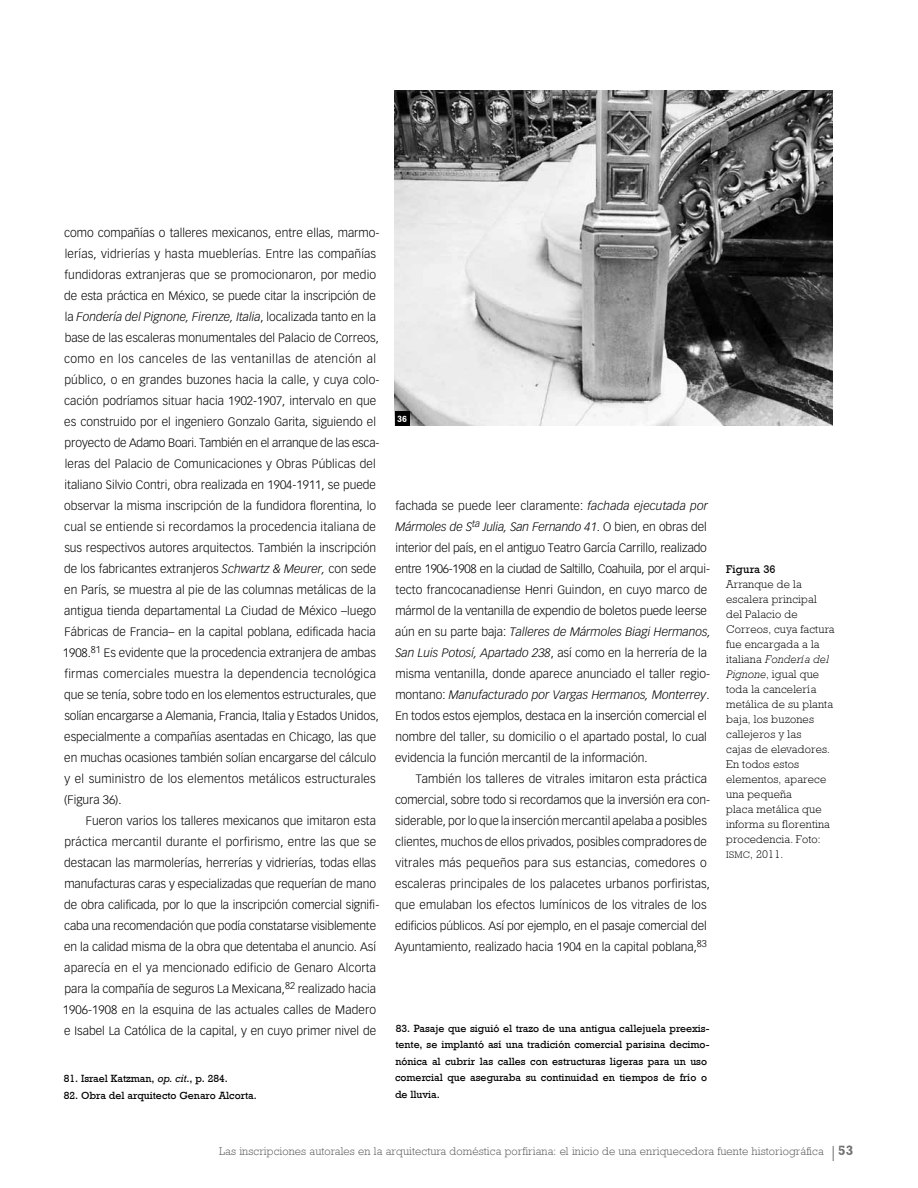
<style>
.page{position:relative;width:918px;height:1188px;background:#fff}
.page>*{position:absolute;margin:0;border:0;box-sizing:border-box;transform-origin:0 0}
.t1{font:300 12px/21px "Vectora LT Std";color:#000}
.t2{font:300 11.25px/15px "Astute Light S Si";letter-spacing:.015em;color:#000}
.t3{font:300 11.25px "Astute Light S Si";letter-spacing:.01em;color:#58585a}
.t4{font:11.25px "Astute S Si";letter-spacing:.015em;color:#000}
.t5{font:10.5px/16.5px "Astute S Si";color:#000}
.t6{font:700 9px "Astute S Si";color:#fff}
.s1{font-style:italic}
.s2{font-family:"Astute Light S Si Light SC850";font-weight:400;font-size:9.6px}
.s3{font-family:"Astute S Si";font-weight:700;font-size:13.5px;color:#707172}
</style>
<div class="page">
<svg style="left:832px;top:1146px;width:2px;height:15px"></svg>
<img style="left:395px;top:91px;width:438px;height:335px">
<div style="left:395px;top:411px;width:15px;height:15px;background:#000"></div>
<p class="t1" style="left:63px;top:222px;width:318px">como compañías o talleres mexicanos, entre ellas, marmo&shy;lerías, vidrierías y hasta mueblerías. Entre las compañías fundidoras extranjeras que se promocionaron, por medio de esta práctica en México, se puede citar la inscripción de la <span class="s1">Fondería del Pignone, Firenze, Italia</span>, localizada tanto en la base de las escaleras monumentales del Palacio de Correos, como en los canceles de las ventanillas de atención al público, o en grandes buzones hacia la calle, y cuya colo&shy;cación podríamos situar hacia 1902-1907, intervalo en que es construido por el ingeniero Gonzalo Garita, siguiendo el proyecto de Adamo Boari. También en el arranque de las esca&shy;leras del Palacio de Comunicaciones y Obras Públicas del italiano Silvio Contri, obra realizada en 1904-1911, se puede observar la misma inscripción de la fundidora florentina, lo cual se entiende si recordamos la procedencia italiana de sus respectivos autores arquitectos. También la inscripción de los fabricantes extranjeros <span class="s1">Schwartz &amp; Meurer,</span> con sede en París, se muestra al pie de las columnas metálicas de la antigua tienda departamental La Ciudad de México –luego Fábricas de Francia– en la capital poblana, edificada hacia 1908.<sup>81</sup> Es evidente que la procedencia extranjera de ambas firmas comerciales muestra la dependencia tecnológica que se tenía, sobre todo en los elementos estructurales, que solían encargarse a Alemania, Francia, Italia y Estados Unidos, especialmente a compañías asentadas en Chicago, las que en muchas ocasiones también solían encargarse del cálculo y el suministro de los elementos metálicos estructurales (Figura 36).</p>
<p class="t1" style="left:63px;top:810px;width:318px;text-indent:23px">Fueron varios los talleres mexicanos que imitaron esta práctica mercantil durante el porfirismo, entre las que se destacan las marmolerías, herrerías y vidrierías, todas ellas manufacturas caras y especializadas que requerían de mano de obra calificada, por lo que la inscripción comercial signifi&shy;caba una recomendación que podía constatarse visiblemente en la calidad misma de la obra que detentaba el anuncio. Así aparecía en el ya mencionado edificio de Genaro Alcorta para la compañía de seguros La Mexicana,<sup>82</sup> realizado hacia 1906-1908 en la esquina de las actuales calles de Madero e Isabel La Católica de la capital, y en cuyo primer nivel de</p>
<p class="t5" style="left:64px;top:1070px;width:166px">81. Israel Katzman, <span class="s1">op. cit</span>., p. 284.</p>
<p class="t5" style="left:64px;top:1087px;width:195px">82. Obra del arquitecto Genaro Alcorta.</p>
<p class="t6" style="left:397px;top:414px;width:11px">36</p>
<p class="t1" style="left:395px;top:495px;width:317px">fachada se puede leer claramente: <span class="s1">fachada ejecutada por Mármoles de S</span><sup>ta</sup> <span class="s1">Julia, San Fernando 41</span>. O bien, en obras del interior del país, en el antiguo Teatro García Carrillo, realizado entre 1906-1908 en la ciudad de Saltillo, Coahuila, por el arqui&shy;tecto francocanadiense Henri Guindon, en cuyo marco de mármol de la ventanilla de expendio de boletos puede leerse aún en su parte baja: <span class="s1">Talleres de Mármoles Biagi Hermanos, San Luis Potosí, Apartado 238</span>, así como en la herrería de la misma ventanilla, donde aparece anunciado el taller regio&shy;montano: <span class="s1">Manufacturado por Vargas Hermanos, Monterrey</span>.<br>En todos estos ejemplos, destaca en la inserción comercial el nombre del taller, su domicilio o el apartado postal, lo cual evidencia la función mercantil de la información.</p>
<p class="t1" style="left:395px;top:768px;width:317px;text-indent:21px">También los talleres de vitrales imitaron esta práctica comercial, sobre todo si recordamos que la inversión era con&shy;siderable, por lo que la inserción mercantil apelaba a posibles clientes, muchos de ellos privados, posibles compradores de vitrales más pequeños para sus estancias, comedores o escaleras principales de los palacetes urbanos porfiristas, que emulaban los efectos lumínicos de los vitrales de los edificios públicos. Así por ejemplo, en el pasaje comercial del Ayuntamiento, realizado hacia 1904 en la capital poblana,<sup>83</sup></p>
<p class="t5" style="left:395px;top:1020px;width:316px">83. Pasaje que siguió el trazo de una antigua callejuela preexis&shy;tente, se implantó así una tradición comercial parisina decimo&shy;nónica al cubrir las calles con estructuras ligeras para un uso comercial que aseguraba su continuidad en tiempos de frío o de lluvia.</p>
<p class="t4" style="left:726px;top:562px;width:51px">Figura 36</p>
<p class="t2" style="left:726px;top:577px;width:110px">Arranque de la escalera principal del Palacio de<br>Correos, cuya factura fue encargada a la italiana <span class="s1">Fondería del<br>Pignone</span>, igual que toda la cancelería metálica de su planta baja, los buzones callejeros y las<br>cajas de elevadores.<br>En todos estos elementos, aparece una pequeña<br>placa metálica que informa su florentina procedencia. Foto:<br><span class="s2">ISMC</span>, 2011.</p>
<p class="t3" style="left:219px;top:1145px;width:635px">Las inscripciones autorales en la arquitectura doméstica porfiriana: el inicio de una enriquecedora fuente historiográfica <span class="s3">53</span></p>
</div>
